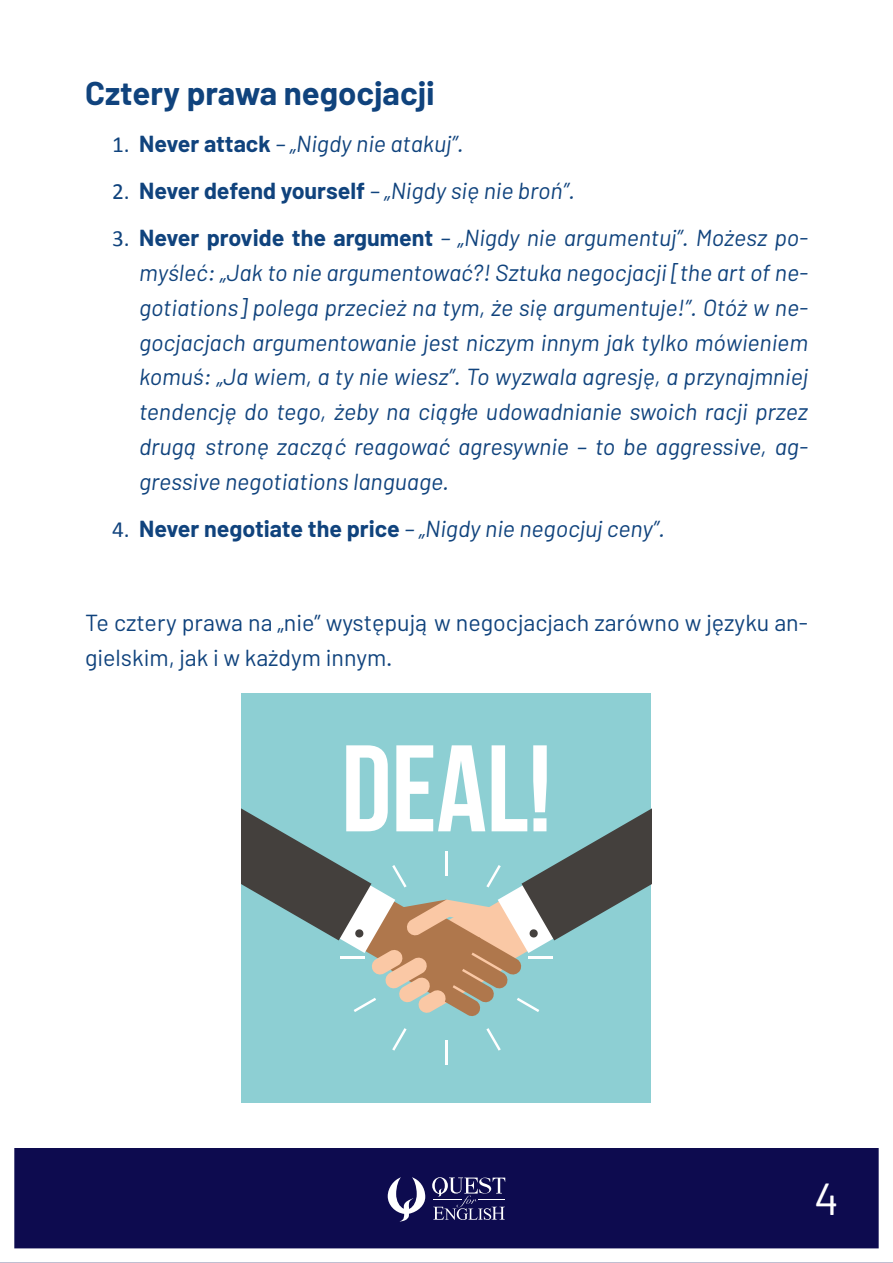
<style>
.page{position:relative;width:893px;height:1263px;background:#fff}
.page>*{position:absolute;margin:0;border:0;box-sizing:border-box;transform-origin:0 0}
.t1{font:700 122.85px "Bebas Neue";color:#fff}
.t2{font:45px "Barlow";color:#fff}
.t3{font:700 33px "Barlow";color:#10437d}
.t4{font:italic 23.25px/34.8px "Barlow";color:#10437d;text-align:justify}
.t5{font:23.25px/34.8px "Barlow";color:#10437d}
.t6{font:700 23.25px "Barlow";color:#10437d}
.s1{font-family:"Calibri";font-style:normal}
.s2{font-weight:700;font-style:normal}
.s3{font-family:"Calibri";font-weight:400}
.s4{font-weight:400;font-style:italic}
</style>
<div class="page">
<svg style="left:0;top:693px;width:893px;height:570px"></svg>
<svg style="left:388px;top:1177px;width:37px;height:44px"></svg>
<svg style="left:432px;top:1177px;width:73px;height:43px;background:#414075"></svg>
<div style="left:242px;top:694px;width:409px;height:409px;background:#8dcfd3"></div>
<svg style="left:392px;top:1028px;width:15px;height:23px"></svg>
<hr style="left:445px;top:1040px;width:3px;height:24px;background:#fff">
<svg style="left:486px;top:1028px;width:15px;height:23px"></svg>
<svg style="left:242px;top:809px;width:409px;height:207px"></svg>
<h3 class="t3" style="left:85px;top:73px;width:351px">Cztery prawa negocjacji</h3>
<p class="t4" style="left:112px;top:126px;width:353px"><span class="s1">1.</span> <span class="s2">Never attack</span> – „Nigdy nie atakuj”.</p>
<p class="t6" style="left:112px;top:176px;width:464px"><span class="s3">2.</span> Never defend yourself <span class="s4">– „Nigdy się nie broń”.</span></p>
<p class="t4" style="left:139px;top:220px;width:670px;text-indent:-27px"><span class="s1">3.</span> <span class="s2">Never provide the argument</span> – „Nigdy nie argumentuj”. Możesz po&shy;myśleć: „Jak to nie argumentować?! Sztuka negocjacji [the art of ne&shy;gotiations] polega przecież na tym, że się argumentuje!”. Otóż w ne&shy;gocjacjach argumentowanie jest niczym innym jak tylko mówieniem komuś: „Ja wiem, a ty nie wiesz”. To wyzwala agresję, a przynajmniej tendencję do tego, żeby na ciągłe udowadnianie swoich racji przez drugą stronę zacząć reagować agresywnie – to be aggressive, ag&shy;gressive negotiations language.</p>
<p class="t4" style="left:112px;top:511px;width:555px"><span class="s1">4.</span> <span class="s2">Never negotiate the price</span> – „Nigdy nie negocjuj ceny”.</p>
<p class="t5" style="left:85px;top:604px;width:724px">Te cztery prawa na „nie” występują w negocjacjach zarówno w języku an&shy;gielskim, jak i w każdym innym.</p>
<h1 class="t1" style="left:341px;top:721px;width:212px">DEAL!</h1>
<h2 class="t2" style="left:814px;top:1170px;width:26px">4</h2>
</div>
